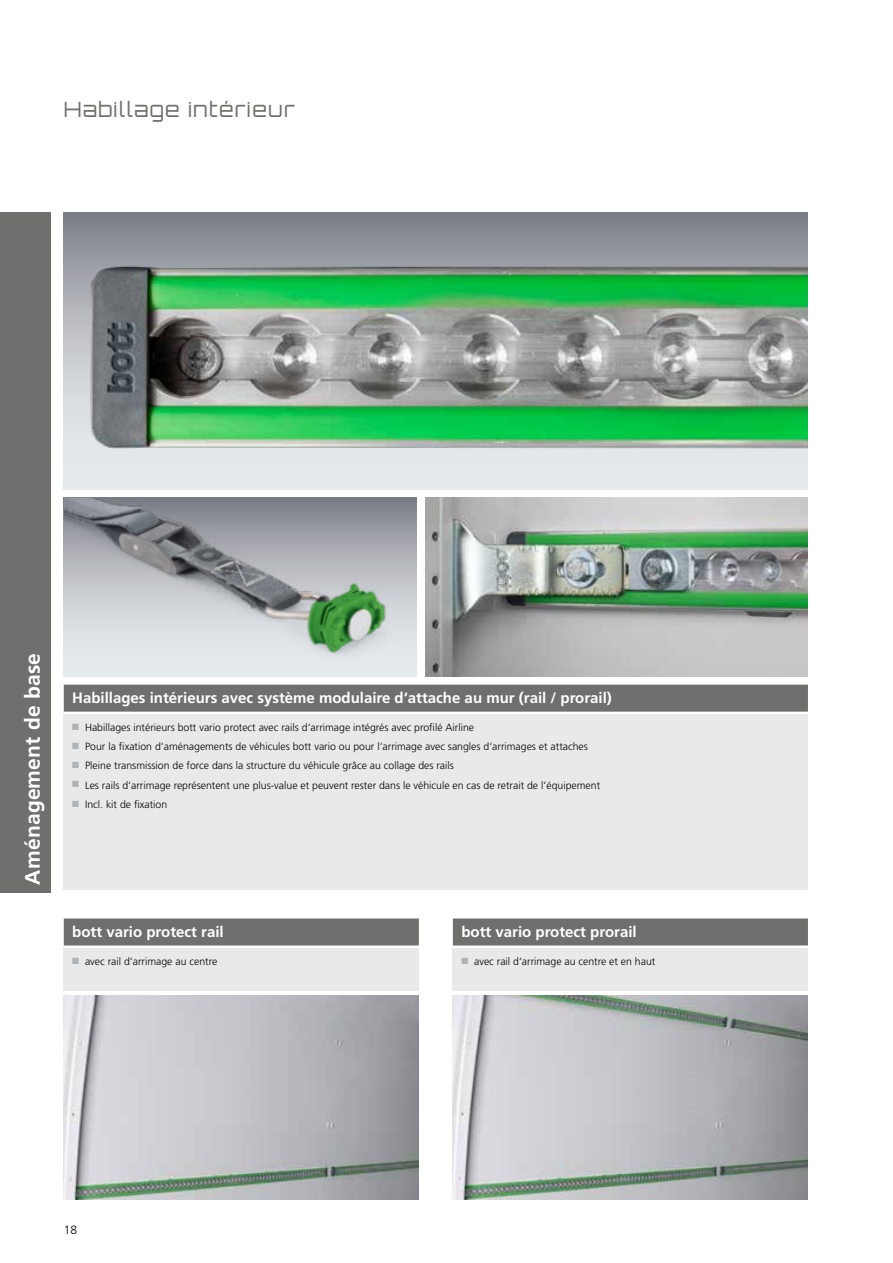
<style>
.page{position:relative;width:893px;height:1263px;background:#fff}
.page>*{position:absolute;margin:0;border:0;box-sizing:border-box;transform-origin:0 0}
.t1{font:300 21px "Orbitron CE";letter-spacing:.06em;color:#6f6f6e}
.t2{font:700 21px "Frutiger LT Pro";letter-spacing:.01em;color:#fff}
.t3{font:700 15px "Frutiger LT Pro";color:#fff}
.t4{font:300 12px "Frutiger LT Pro";color:#000}
.t5{font:300 10.5px "Frutiger LT Pro";color:#000}
.s1{color:#b1b2b3}
</style>
<div class="page">
<svg style="left:64px;top:213px;width:744px;height:276px;background:#868b91"></svg>
<img style="left:68px;top:220px;width:740px;height:269px">
<img style="left:64px;top:497px;width:353px;height:179px">
<img style="left:64px;top:995px;width:355px;height:204px">
<img style="left:453px;top:995px;width:355px;height:204px">
<img style="left:425px;top:497px;width:383px;height:179px">
<div style="left:0;top:213px;width:51px;height:680px;background:#6f6f6e"></div>
<div style="left:64px;top:714px;width:744px;height:176px;background:#e9e9e9"></div>
<div style="left:64px;top:685px;width:744px;height:27px;background:#6f6f6e"></div>
<div style="left:64px;top:918px;width:355px;height:27px;background:#6f6f6e"></div>
<div style="left:453px;top:918px;width:355px;height:27px;background:#6f6f6e"></div>
<div style="left:64px;top:948px;width:355px;height:43px;background:#e9e9e9"></div>
<div style="left:453px;top:948px;width:355px;height:43px;background:#e9e9e9"></div>
<h1 class="t1" style="left:64px;top:97px;width:233px">Habillage intérieur</h1>
<h1 class="t2" style="left:20px;top:884px;width:233px;rotate:-90deg">Aménagement de base</h1>
<h2 class="t3" style="left:72px;top:689px;width:541px">Habillages intérieurs avec système modulaire d‘attache au mur (rail / prorail)</h2>
<p class="t5" style="left:72px;top:721px;width:403px"><span class="s1">■</span> Habillages intérieurs bott vario protect avec rails d‘arrimage intégrés avec profilé Airline</p>
<p class="t5" style="left:72px;top:740px;width:517px"><span class="s1">■</span> Pour la fixation d‘aménagements de véhicules bott vario ou pour l‘arrimage avec sangles d‘arrimages et attaches</p>
<p class="t5" style="left:72px;top:759px;width:383px"><span class="s1">■</span> Pleine transmission de force dans la structure du véhicule grâce au collage des rails</p>
<p class="t5" style="left:72px;top:779px;width:529px"><span class="s1">■</span> Les rails d‘arrimage représentent une plus-value et peuvent rester dans le véhicule en cas de retrait de l’équipement</p>
<p class="t5" style="left:72px;top:798px;width:97px"><span class="s1">■</span> Incl. kit de fixation</p>
<h2 class="t3" style="left:72px;top:923px;width:153px">bott vario protect rail</h2>
<h2 class="t3" style="left:461px;top:923px;width:177px">bott vario protect prorail</h2>
<p class="t5" style="left:72px;top:955px;width:146px"><span class="s1">■</span> avec rail d‘arrimage au centre</p>
<p class="t5" style="left:461px;top:955px;width:195px"><span class="s1">■</span> avec rail d‘arrimage au centre et en haut</p>
<p class="t4" style="left:64px;top:1222px;width:15px">18</p>
</div>
